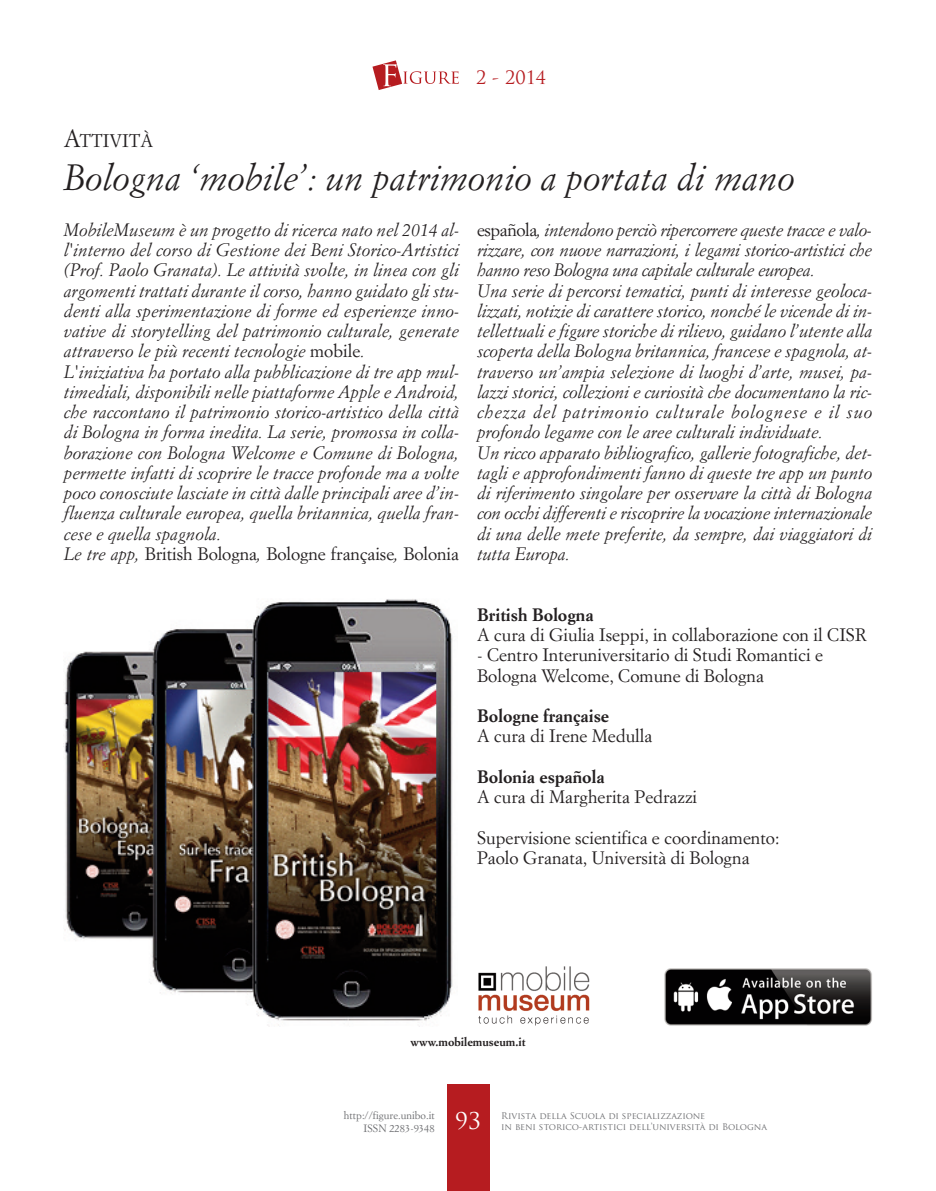
<style>
.page{position:relative;width:936px;height:1191px;background:#fff}
.page>*{position:absolute;margin:0;border:0;box-sizing:border-box;transform-origin:0 0}
.t1{font:italic 36px "Simoncini Garamond";color:#231f20}
.t2{font:22.5px "Trajan Pro";color:#fff}
.t3{font:18px "Simoncini Garamond";color:#231f20}
.t4{font:18px "Trajan Pro";color:#b61c20}
.t5{font:italic 17.7px/20.2px "Simoncini Garamond";color:#231f20}
.t6{font:17.7px/20.2px "Simoncini Garamond";color:#231f20}
.t7{font:700 17.7px "Simoncini Garamond";color:#231f20}
.t8{font:700 12px "Simoncini Garamond";color:#231f20}
.t9{font:10.5px/12.6px "Simoncini Garamond";color:#6c6d70;text-align:right}
.t10{font:9px/10.8px "Trajan Pro";color:#6c6d70}
.s1{font-size:24px}
.s2{font-style:normal}
</style>
<div class="page">
<div style="left:446px;top:1084px;width:43px;height:107px;background:#b61c20"></div>
<svg style="left:372px;top:60px;width:87px;height:30px"></svg>
<img style="left:64px;top:599px;width:389px;height:427px">
<img style="left:664px;top:968px;width:208px;height:58px">
<img style="left:478px;top:966px;width:112px;height:60px">
<p class="t4" style="left:476px;top:70px;width:72px">2 - 2014</p>
<p class="t3" style="left:64px;top:129px;width:91px"><span class="s1">A</span>TTIVITÀ</p>
<h1 class="t1" style="left:64px;top:156px;width:732px">Bologna ‘mobile’: un patrimonio a portata di mano</h1>
<p class="t5" style="left:64px;top:219px;width:396px">MobileMuseum è un progetto di ricerca nato nel 2014 al&shy;l'interno del corso di Gestione dei Beni Storico-Artistici (Prof. Paolo Granata). Le attività svolte, in linea con gli argomenti trattati durante il corso, hanno guidato gli stu&shy;denti alla sperimentazione di forme ed esperienze inno&shy;vative di storytelling del patrimonio culturale, generate attraverso le più recenti tecnologie <span class="s2">mobile</span>.<br>L'iniziativa ha portato alla pubblicazione di tre app mul&shy;timediali, disponibili nelle piattaforme Apple e Android, che raccontano il patrimonio storico-artistico della città di Bologna in forma inedita. La serie, promossa in colla&shy;borazione con Bologna Welcome e Comune di Bologna, permette infatti di scoprire le tracce profonde ma a volte poco conosciute lasciate in città dalle principali aree d’in&shy;fluenza culturale europea, quella britannica, quella fran&shy;cese e quella spagnola.<br>Le tre app, <span class="s2">British Bologna</span>, <span class="s2">Bologne française</span>, <span class="s2">Bolonia</span></p>
<p class="t5" style="left:477px;top:219px;width:396px"><span class="s2">española</span>, intendono perciò ripercorrere queste tracce e valo&shy;rizzare, con nuove narrazioni, i legami storico-artistici che hanno reso Bologna una capitale culturale europea.<br>Una serie di percorsi tematici, punti di interesse geoloca&shy;lizzati, notizie di carattere storico, nonché le vicende di in&shy;tellettuali e figure storiche di rilievo, guidano l’utente alla scoperta della Bologna britannica, francese e spagnola, at&shy;traverso un’ampia selezione di luoghi d’arte, musei, pa&shy;lazzi storici, collezioni e curiosità che documentano la ric&shy;chezza del patrimonio culturale bolognese e il suo profondo legame con le aree culturali individuate.<br>Un ricco apparato bibliografico, gallerie fotografiche, det&shy;tagli e approfondimenti fanno di queste tre app un punto di riferimento singolare per osservare la città di Bologna con occhi differenti e riscoprire la vocazione internazionale di una delle mete preferite, da sempre, dai viaggiatori di tutta Europa.</p>
<p class="t7" style="left:477px;top:603px;width:118px">British Bologna</p>
<p class="t6" style="left:477px;top:624px;width:390px">A cura di Giulia Iseppi, in collaborazione con il CISR</p>
<p class="t6" style="left:477px;top:645px;width:347px">- Centro Interuniversitario di Studi Romantici e<br>Bologna Welcome, Comune di Bologna</p>
<p class="t7" style="left:477px;top:705px;width:133px">Bologne française</p>
<p class="t6" style="left:477px;top:726px;width:177px">A cura di Irene Medulla</p>
<p class="t7" style="left:477px;top:765px;width:129px">Bolonia española</p>
<p class="t6" style="left:477px;top:786px;width:221px">A cura di Margherita Pedrazzi</p>
<p class="t6" style="left:477px;top:827px;width:304px">Supervisione scientifica e coordinamento:<br>Paolo Granata, Università di Bologna</p>
<p class="t8" style="left:410px;top:1034px;width:116px">www.mobilemuseum.it</p>
<p class="t9" style="left:344px;top:1109px;width:92px">http://figure.unibo.it<br>ISSN 2283-9348</p>
<p class="t2" style="left:455px;top:1111px;width:27px">93</p>
<p class="t10" style="left:501px;top:1111px;width:267px">Rivista della Scuola di specializzazione<br>in beni storico-artistici dell’università di Bologna</p>
</div>
